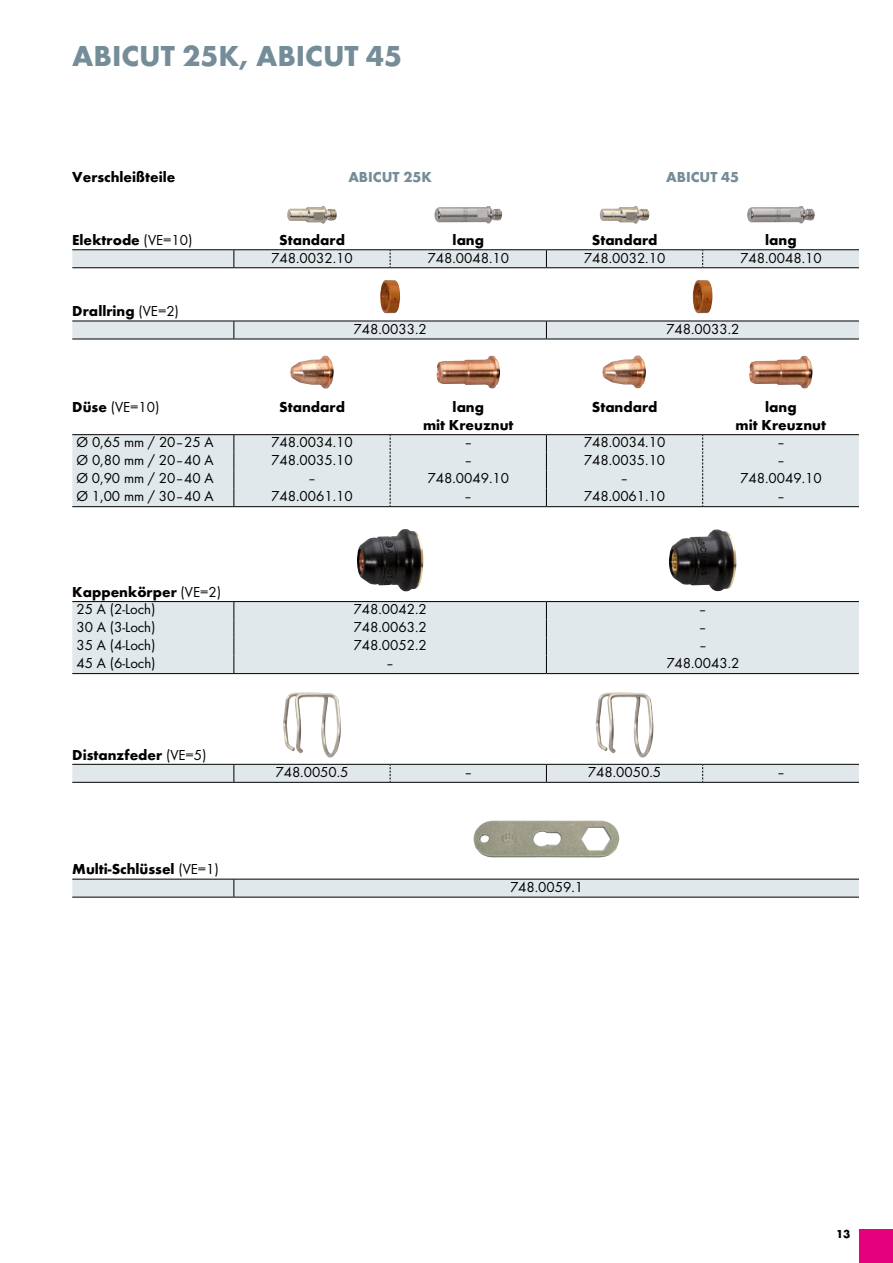
<style>
.page{position:relative;width:893px;height:1263px;background:#fff}
.page>*{position:absolute;margin:0;border:0;box-sizing:border-box;transform-origin:0 0}
.t1{font:700 30px "Futura TOT";color:#748d99}
.t2{font:15px "Futura TOT Boo";color:#000}
.t3{font:700 15px/18px "Futura TOT";color:#000;text-align:center}
.t4{font:700 15px "Futura TOT";color:#748d99}
.t5{font:700 12px "Futura TOT";color:#000}
.s1{font-family:"Futura TOT Boo";font-weight:400}
.s2{font-family:"Futura TOT";font-weight:700}
</style>
<div class="page">
<div style="left:859px;top:1229px;width:34px;height:34px;background:#e5007d"></div>
<img style="left:747px;top:206px;width:68px;height:18px">
<img style="left:287px;top:206px;width:50px;height:18px">
<img style="left:434px;top:206px;width:68px;height:18px">
<img style="left:600px;top:206px;width:49px;height:18px">
<img style="left:357px;top:529px;width:66px;height:62px">
<img style="left:290px;top:356px;width:44px;height:32px">
<img style="left:436px;top:356px;width:64px;height:32px">
<img style="left:602px;top:355px;width:44px;height:33px">
<img style="left:749px;top:356px;width:64px;height:32px">
<img style="left:669px;top:529px;width:67px;height:62px">
<img style="left:283px;top:692px;width:58px;height:66px">
<img style="left:596px;top:692px;width:57px;height:66px">
<img style="left:380px;top:280px;width:20px;height:33px">
<img style="left:693px;top:280px;width:20px;height:33px">
<img style="left:473px;top:820px;width:147px;height:38px">
<div style="left:72px;top:435px;width:787px;height:71px;background:#e1e8ec"></div>
<hr style="left:72px;top:506px;width:162px;height:1px;background:#000">
<hr style="left:234px;top:506px;width:156px;height:1px;background:#000">
<hr style="left:390px;top:506px;width:156px;height:1px;background:#000">
<hr style="left:546px;top:506px;width:157px;height:1px;background:#000">
<hr style="left:703px;top:506px;width:156px;height:1px;background:#000">
<hr style="left:72px;top:434px;width:162px;height:1px;background:#000">
<hr style="left:234px;top:434px;width:156px;height:1px;background:#000">
<hr style="left:390px;top:434px;width:156px;height:1px;background:#000">
<hr style="left:546px;top:434px;width:157px;height:1px;background:#000">
<hr style="left:703px;top:434px;width:156px;height:1px;background:#000">
<svg style="left:233px;top:435px;width:1px;height:71px"></svg>
<svg style="left:546px;top:435px;width:1px;height:71px"></svg>
<svg style="left:390px;top:435px;width:1px;height:71px"></svg>
<svg style="left:702px;top:435px;width:1px;height:71px"></svg>
<hr style="left:72px;top:249px;width:162px;height:1px;background:#000">
<hr style="left:234px;top:249px;width:156px;height:1px;background:#000">
<hr style="left:390px;top:249px;width:156px;height:1px;background:#000">
<hr style="left:546px;top:249px;width:157px;height:1px;background:#000">
<hr style="left:703px;top:249px;width:156px;height:1px;background:#000">
<svg style="left:72px;top:250px;width:787px;height:18px"></svg>
<hr style="left:72px;top:339px;width:162px;height:1px;background:#000">
<hr style="left:234px;top:339px;width:312px;height:1px;background:#000">
<hr style="left:546px;top:339px;width:313px;height:1px;background:#000">
<svg style="left:72px;top:321px;width:787px;height:18px"></svg>
<div style="left:72px;top:602px;width:787px;height:71px;background:#e1e8ec"></div>
<hr style="left:72px;top:673px;width:162px;height:1px;background:#000">
<hr style="left:234px;top:673px;width:312px;height:1px;background:#000">
<hr style="left:546px;top:673px;width:313px;height:1px;background:#000">
<hr style="left:72px;top:601px;width:162px;height:1px;background:#000">
<hr style="left:234px;top:601px;width:312px;height:1px;background:#000">
<hr style="left:546px;top:601px;width:313px;height:1px;background:#000">
<svg style="left:233px;top:602px;width:1px;height:71px"></svg>
<svg style="left:546px;top:602px;width:1px;height:71px"></svg>
<hr style="left:72px;top:782px;width:162px;height:1px;background:#000">
<hr style="left:234px;top:782px;width:156px;height:1px;background:#000">
<hr style="left:390px;top:782px;width:156px;height:1px;background:#000">
<hr style="left:546px;top:782px;width:157px;height:1px;background:#000">
<hr style="left:703px;top:782px;width:156px;height:1px;background:#000">
<svg style="left:72px;top:764px;width:787px;height:18px"></svg>
<hr style="left:72px;top:897px;width:162px;height:1px;background:#000">
<hr style="left:234px;top:897px;width:625px;height:1px;background:#000">
<svg style="left:72px;top:879px;width:787px;height:18px"></svg>
<h1 class="t1" style="left:72px;top:38px;width:331px">ABICUT 25K, ABICUT 45</h1>
<p class="t3" style="left:72px;top:168px;width:105px">Verschleißteile</p>
<p class="t4" style="left:348px;top:168px;width:85px">ABICUT 25K</p>
<p class="t4" style="left:666px;top:168px;width:75px">ABICUT 45</p>
<p class="t3" style="left:72px;top:231px;width:122px">Elektrode <span class="s1">(VE=10)</span></p>
<p class="t3" style="left:279px;top:231px;width:67px">Standard</p>
<p class="t3" style="left:452px;top:231px;width:33px">lang</p>
<p class="t3" style="left:592px;top:231px;width:67px">Standard</p>
<p class="t3" style="left:765px;top:231px;width:33px">lang</p>
<p class="t2" style="left:271px;top:249px;width:83px">748.0032.10</p>
<p class="t2" style="left:428px;top:249px;width:83px">748.0048.10</p>
<p class="t2" style="left:584px;top:249px;width:83px">748.0032.10</p>
<p class="t2" style="left:740px;top:249px;width:83px">748.0048.10</p>
<p class="t3" style="left:72px;top:302px;width:108px">Drallring <span class="s1">(VE=2)</span></p>
<p class="t2" style="left:354px;top:320px;width:75px">748.0033.2</p>
<p class="t2" style="left:666px;top:320px;width:75px">748.0033.2</p>
<p class="t2" style="left:72px;top:398px;width:89px"><span class="s2">Düse</span> (VE=10)</p>
<p class="t3" style="left:279px;top:398px;width:67px">Standard</p>
<p class="t3" style="left:423px;top:398px;width:92px">lang<br>mit Kreuznut</p>
<p class="t3" style="left:592px;top:398px;width:67px">Standard</p>
<p class="t3" style="left:736px;top:398px;width:92px">lang<br>mit Kreuznut</p>
<p class="t2" style="left:77px;top:433px;width:138px">Ø 0,65 mm / 20–25 A</p>
<p class="t2" style="left:271px;top:433px;width:83px">748.0034.10</p>
<p class="t2" style="left:464px;top:433px;width:10px">–</p>
<p class="t2" style="left:584px;top:433px;width:83px">748.0034.10</p>
<p class="t2" style="left:777px;top:433px;width:10px">–</p>
<p class="t2" style="left:77px;top:451px;width:138px">Ø 0,80 mm / 20–40 A</p>
<p class="t2" style="left:271px;top:451px;width:83px">748.0035.10</p>
<p class="t2" style="left:464px;top:451px;width:10px">–</p>
<p class="t2" style="left:584px;top:451px;width:83px">748.0035.10</p>
<p class="t2" style="left:777px;top:451px;width:10px">–</p>
<p class="t2" style="left:77px;top:469px;width:138px">Ø 0,90 mm / 20–40 A</p>
<p class="t2" style="left:308px;top:469px;width:10px">–</p>
<p class="t2" style="left:427px;top:469px;width:83px">748.0049.10</p>
<p class="t2" style="left:620px;top:469px;width:10px">–</p>
<p class="t2" style="left:740px;top:469px;width:83px">748.0049.10</p>
<p class="t2" style="left:76px;top:487px;width:138px">Ø 1,00 mm / 30–40 A</p>
<p class="t2" style="left:271px;top:487px;width:83px">748.0061.10</p>
<p class="t2" style="left:464px;top:487px;width:10px">–</p>
<p class="t2" style="left:584px;top:487px;width:83px">748.0061.10</p>
<p class="t2" style="left:777px;top:487px;width:10px">–</p>
<p class="t3" style="left:72px;top:583px;width:150px">Kappenkörper <span class="s1">(VE=2)</span></p>
<p class="t2" style="left:77px;top:600px;width:81px">25 A (2-Loch)</p>
<p class="t2" style="left:354px;top:600px;width:75px">748.0042.2</p>
<p class="t2" style="left:699px;top:600px;width:10px">–</p>
<p class="t2" style="left:77px;top:618px;width:81px">30 A (3-Loch)</p>
<p class="t2" style="left:354px;top:618px;width:75px">748.0063.2</p>
<p class="t2" style="left:699px;top:618px;width:10px">–</p>
<p class="t2" style="left:77px;top:636px;width:81px">35 A (4-Loch)</p>
<p class="t2" style="left:354px;top:636px;width:75px">748.0052.2</p>
<p class="t2" style="left:699px;top:636px;width:10px">–</p>
<p class="t2" style="left:77px;top:654px;width:81px">45 A (6-Loch)</p>
<p class="t2" style="left:386px;top:654px;width:10px">–</p>
<p class="t2" style="left:666px;top:654px;width:75px">748.0043.2</p>
<p class="t3" style="left:72px;top:745px;width:136px">Distanzfeder <span class="s1">(VE=5)</span></p>
<p class="t3" style="left:72px;top:860px;width:148px">Multi-Schlüssel <span class="s1">(VE=1)</span></p>
<p class="t2" style="left:275px;top:763px;width:75px">748.0050.5</p>
<p class="t2" style="left:464px;top:763px;width:10px">–</p>
<p class="t2" style="left:588px;top:763px;width:75px">748.0050.5</p>
<p class="t2" style="left:777px;top:763px;width:10px">–</p>
<p class="t2" style="left:510px;top:878px;width:75px">748.0059.1</p>
<p class="t5" style="left:836px;top:1227px;width:16px">13</p>
</div>
